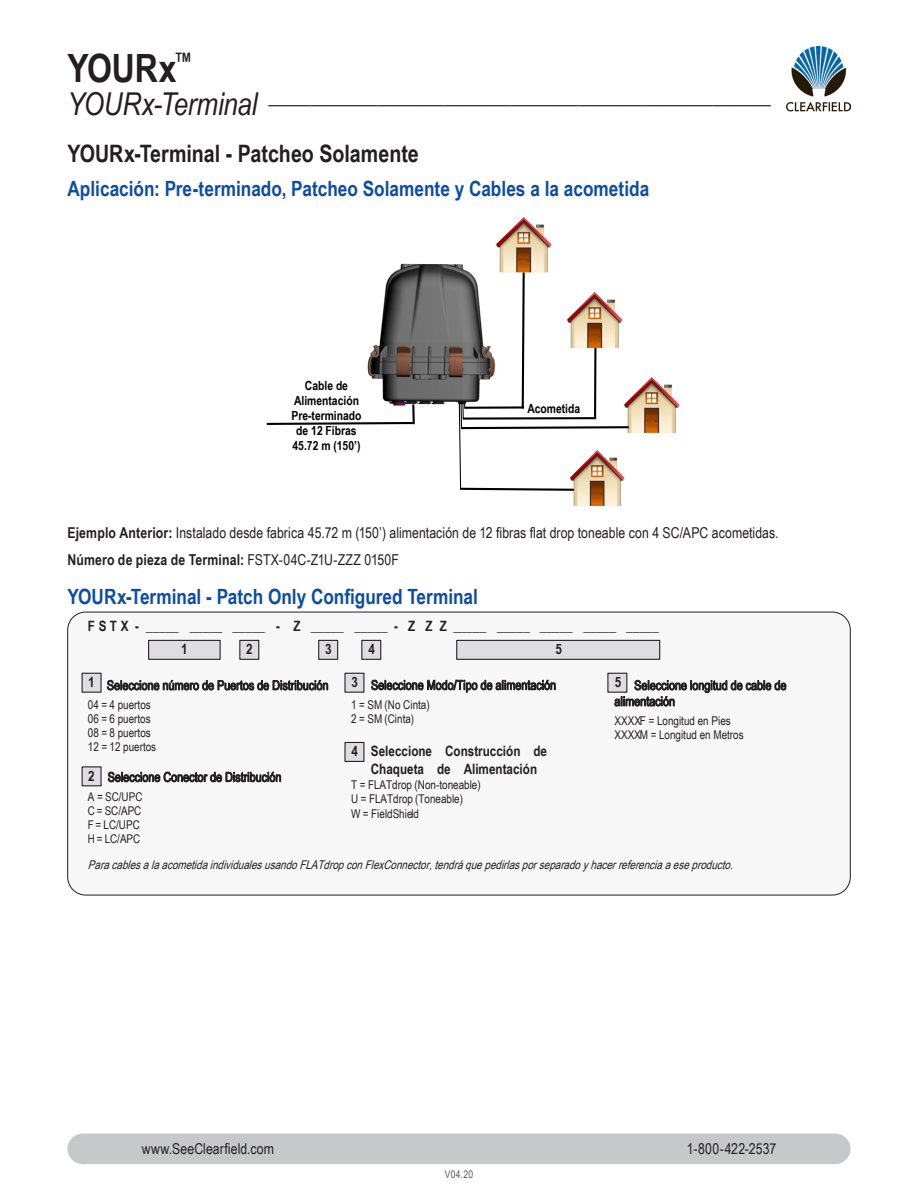
<style>
.page{position:relative;width:918px;height:1188px;background:#fff}
.page>*{position:absolute;margin:0;border:0;box-sizing:border-box;transform-origin:0 0}
.Right_Page_Product_H{font:700 39px "Arial Narrow";letter-spacing:-.005em;color:#231f20}
.t1{font:700 24px "Arial Narrow";color:#231f20}
.Headers{font:700 21px "Arial Narrow";color:#0d4da1}
.Right_Page_Product_N{font:italic 18.3px "Arial Narrow";color:#231f20}
.t2{font:15px "Arial Narrow";letter-spacing:.005em;color:#231f20}
.t3{font:700 15px "Arial Narrow";letter-spacing:.01em;color:#231f20}
.t4{font:700 14.25px/23.4px "Arial Narrow";color:#231f20}
.t5{font:13.2px/16px "Arial Narrow";color:#231f20}
.t6{font:700 12.6px/15.1px "Arial Narrow";color:#000;text-align:center}
.t7{font:12.15px "Arial Narrow";color:#231f20}
.t8{font:italic 12px "Arial Narrow";color:#231f20}
.t9{font:12px/14.1px "Arial Narrow";color:#231f20}
.t10{font:10.5px "Arial Narrow";color:#57585a}
.s1{font-size:31.5px}
.s2{font-weight:700}
.s3{font-weight:400}
.s4{font-weight:700;font-size:14.25px}
</style>
<div class="page">
<img style="left:787px;top:46px;width:63px;height:66px">
<div style="left:67px;top:1134px;width:783px;height:30px;background:#c7c8ca;border-radius:15px"></div>
<img style="left:367px;top:263px;width:98px;height:143px">
<hr style="left:412px;top:404px;width:3px;height:20px;background:#000">
<svg style="left:266px;top:421px;width:149px;height:4px"></svg>
<img style="left:631px;top:377px;width:49px;height:57px">
<img style="left:573px;top:492px;width:48px;height:15px">
<img style="left:496px;top:217px;width:56px;height:53px">
<svg style="left:458px;top:270px;width:173px;height:222px"></svg>
<hr style="left:463px;top:417px;width:133px;height:3px;background:#000">
<hr style="left:465px;top:406px;width:59px;height:3px;background:#000">
<div style="left:68px;top:612px;width:782px;height:283px;background:#f7f7f8;border-radius:18px"></div>
<div style="left:149px;top:640px;width:71px;height:19px;background:#dedee0"></div>
<div style="left:148px;top:640px;width:73px;height:20px;border:1px solid #231f20"></div>
<div style="left:240px;top:640px;width:19px;height:19px;background:#dedee0"></div>
<div style="left:239px;top:640px;width:20px;height:20px;border:1px solid #231f20"></div>
<div style="left:319px;top:640px;width:19px;height:19px;background:#dedee0"></div>
<div style="left:318px;top:640px;width:20px;height:20px;border:1px solid #231f20"></div>
<div style="left:82px;top:673px;width:19px;height:19px;background:#dedee0"></div>
<div style="left:82px;top:673px;width:20px;height:20px;border:1px solid #231f20"></div>
<div style="left:82px;top:767px;width:19px;height:19px;background:#dedee0"></div>
<div style="left:362px;top:640px;width:19px;height:19px;background:#dedee0"></div>
<div style="left:361px;top:640px;width:20px;height:20px;border:1px solid #231f20"></div>
<div style="left:345px;top:673px;width:19px;height:19px;background:#dedee0"></div>
<div style="left:344px;top:673px;width:20px;height:20px;border:1px solid #231f20"></div>
<div style="left:345px;top:742px;width:19px;height:19px;background:#dedee0"></div>
<div style="left:344px;top:742px;width:20px;height:20px;border:1px solid #231f20"></div>
<div style="left:608px;top:673px;width:19px;height:19px;background:#dedee0"></div>
<div style="left:607px;top:673px;width:20px;height:20px;border:1px solid #231f20"></div>
<div style="left:457px;top:640px;width:203px;height:19px;background:#dedee0"></div>
<div style="left:456px;top:640px;width:204px;height:20px;border:1px solid #231f20"></div>
<p class="Right_Page_Product_H" style="left:68px;top:39px;width:126px">YOURx<sup>™</sup></p>
<p class="Right_Page_Product_N" style="left:68px;top:85px;width:705px"><span class="s1">YOURx-Terminal</span> ____________________________________________________________</p>
<p class="t1" style="left:68px;top:135px;width:353px">YOURx-Terminal - Patcheo Solamente</p>
<p class="Headers" style="left:68px;top:172px;width:583px">Aplicación: Pre-terminado, Patcheo Solamente y Cables a la acometida</p>
<p class="t6" style="left:291px;top:377px;width:72px">Cable de<br>Alimentación<br>Pre-terminado de 12 Fibras<br>45.72 m (150’)</p>
<p class="t6" style="left:527px;top:401px;width:54px">Acometida</p>
<p class="t2" style="left:68px;top:522px;width:713px"><span class="s2">Ejemplo Anterior:</span> Instalado desde fabrica 45.72 m (150’) alimentación de 12 fibras flat drop toneable con 4 SC/APC acometidas.</p>
<p class="t3" style="left:68px;top:548px;width:333px">Número de pieza de Terminal: <span class="s3">FSTX-04C-Z1U-ZZZ 0150F</span></p>
<p class="Headers" style="left:68px;top:581px;width:412px">YOURx-Terminal - Patch Only Configured Terminal</p>
<p class="t4" style="left:181px;top:613px;width:479px;text-indent:-93px">F S T X - _____ _____ _____ - Z _____ _____ - Z Z Z _____ _____ _____ _____ _____<br>1</p>
<p class="t4" style="left:246px;top:637px;width:8px">2</p>
<p class="t4" style="left:325px;top:637px;width:8px">3</p>
<p class="t5" style="left:88px;top:677px;width:242px"><sup>1</sup> Seleccione número de Puertos de Distribución</p>
<p class="t7" style="left:88px;top:696px;width:64px">04 = 4 puertos</p>
<p class="t9" style="left:88px;top:711px;width:64px">06 = 6 puertos</p>
<p class="t7" style="left:88px;top:724px;width:64px">08 = 8 puertos</p>
<p class="t9" style="left:88px;top:739px;width:70px">12 = 12 puertos</p>
<p class="t5" style="left:88px;top:768px;width:195px"><span class="s4">2</span> Seleccione Conector de Distribución</p>
<p class="t9" style="left:88px;top:789px;width:56px">A = SC/UPC<br>C = SC/APC<br>F = LC/UPC<br>H = LC/APC</p>
<p class="t8" style="left:88px;top:856px;width:651px">ParacablesalaacometidaindividualesusandoFLATdropconFlexConnector,tendráquepedirlasporseparadoyhacerreferenciaaeseproducto.</p>
<p class="t4" style="left:368px;top:637px;width:8px">4</p>
<p class="t5" style="left:352px;top:676px;width:206px"><sup>3</sup> Seleccione Modo/Tipo de alimentación</p>
<p class="t7" style="left:351px;top:695px;width:80px">1 = SM (No Cinta)</p>
<p class="t9" style="left:351px;top:711px;width:64px">2 = SM (Cinta)</p>
<p class="t4" style="left:371px;top:742px;width:178px;line-height:17.1px;text-indent:-19px">4 Seleccione Construcción de<br>Chaqueta de Alimentación</p>
<p class="t7" style="left:351px;top:776px;width:131px">T = FLATdrop (Non-toneable)</p>
<p class="t9" style="left:351px;top:792px;width:113px">U = FLATdrop (Toneable)</p>
<p class="t7" style="left:351px;top:804px;width:69px">W = FieldShield</p>
<p class="t4" style="left:556px;top:637px;width:8px">5</p>
<p class="t5" style="left:615px;top:677px;width:173px"><sup>5</sup> Seleccione longitud de cable de alimentación</p>
<p class="t7" style="left:615px;top:711px;width:118px">XXXXF = Longitud en Pies</p>
<p class="t9" style="left:615px;top:727px;width:131px">XXXXM = Longitud en Metros</p>
<p class="t2" style="left:142px;top:1138px;width:134px">www.SeeClearfield.com</p>
<p class="t2" style="left:687px;top:1138px;width:91px">1-800-422-2537</p>
<p class="t10" style="left:445px;top:1167px;width:30px">V04.20</p>
</div>
